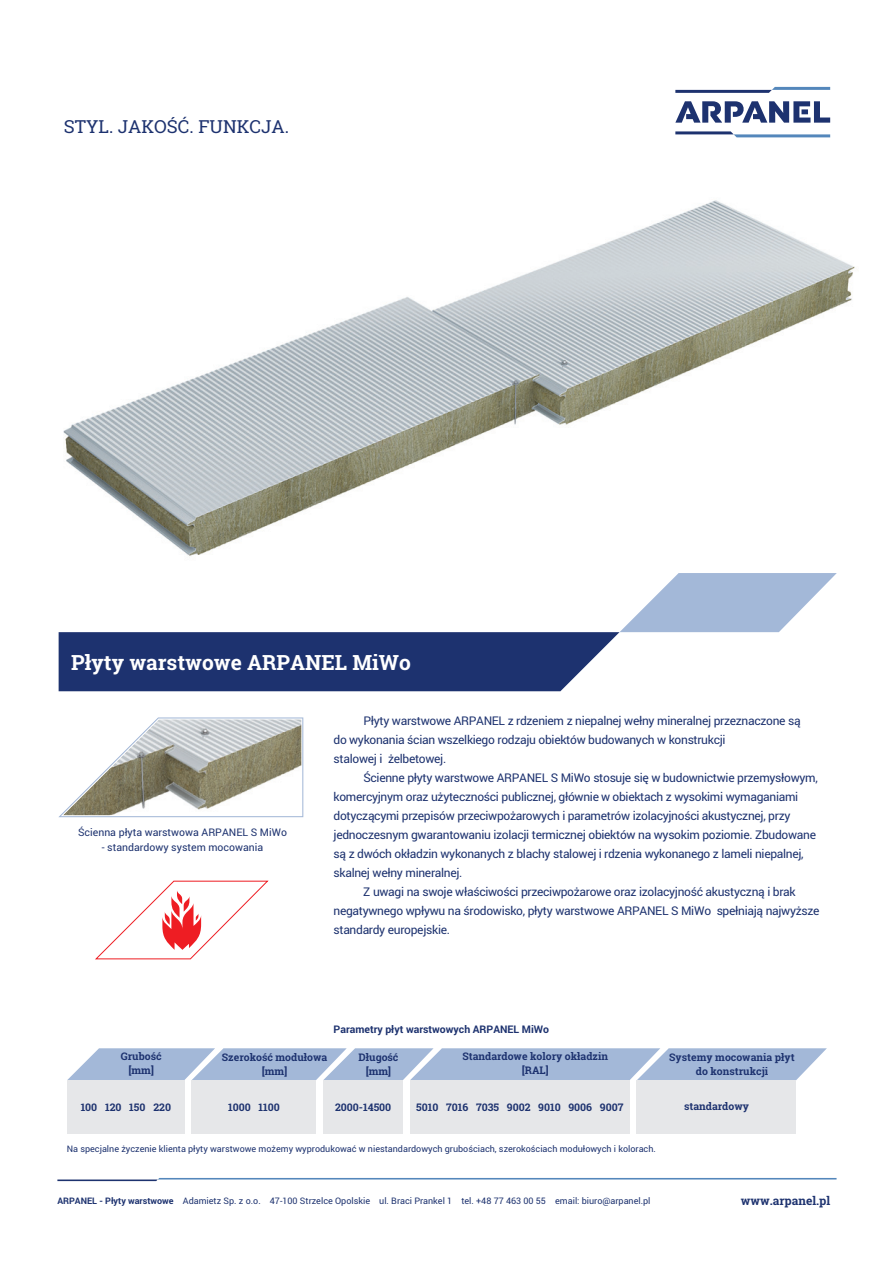
<style>
.page{position:relative;width:893px;height:1263px;background:#fff}
.page>*{position:absolute;margin:0;border:0;box-sizing:border-box;transform-origin:0 0}
.t1{font:700 21px "Roboto Slab";color:#fff}
.t2{font:18px "Roboto Slab";color:#1d326f}
.t3{font:12px/19px "Roboto";letter-spacing:-.025em;color:#1d326f}
.t4{font:700 12px "Roboto Slab";color:#1d326f}
.t5{font:700 10.5px/13.8px "Roboto Slab";color:#1d326f;text-align:center}
.t6{font:10.5px "Roboto";color:#1d326f}
.t7{font:700 10.5px "Roboto";color:#1d326f}
.t8{font:9px "Roboto";color:#1d326f}
.s1{font-weight:700}
</style>
<div class="page">
<img style="left:58px;top:117px;width:797px;height:548px">
<svg style="left:59px;top:573px;width:778px;height:118px"></svg>
<svg style="left:57px;top:1178px;width:779px;height:3px"></svg>
<svg style="left:59px;top:717px;width:244px;height:100px"></svg>
<svg style="left:95px;top:880px;width:174px;height:80px"></svg>
<div style="left:67px;top:1080px;width:117px;height:54px;background:#e6e7e9"></div>
<div style="left:191px;top:1080px;width:125px;height:54px;background:#e6e7e9"></div>
<div style="left:323px;top:1080px;width:80px;height:54px;background:#e6e7e9"></div>
<div style="left:637px;top:1080px;width:159px;height:54px;background:#e6e7e9"></div>
<svg style="left:67px;top:1048px;width:760px;height:32px"></svg>
<div style="left:410px;top:1080px;width:220px;height:54px;background:#e6e7e9"></div>
<svg style="left:675px;top:101px;width:155px;height:22px"></svg>
<svg style="left:675px;top:131px;width:155px;height:6px"></svg>
<svg style="left:675px;top:87px;width:155px;height:6px"></svg>
<h2 class="t2" style="left:64px;top:115px;width:227px">STYL. JAKOŚĆ. FUNKCJA.</h2>
<h1 class="t1" style="left:71px;top:648px;width:341px">Płyty warstwowe ARPANEL MiWo</h1>
<p class="t6" style="left:78px;top:824px;width:210px">Ścienna płyta warstwowa ARPANEL S MiWo</p>
<p class="t6" style="left:102px;top:840px;width:163px">- standardowy system mocowania</p>
<p class="t3" style="left:334px;top:711px;width:469px;text-indent:30px">Płyty warstwowe ARPANEL z rdzeniem z niepalnej wełny mineralnej przeznaczone są do wykonania ścian wszelkiego rodzaju obiektów budowanych w konstrukcji<br>stalowej i żelbetowej.</p>
<p class="t3" style="left:363px;top:768px;width:456px">Ścienne płyty warstwowe ARPANEL S MiWo stosuje się w budownictwie przemysłowym,</p>
<p class="t3" style="left:334px;top:787px;width:466px">komercyjnym oraz użyteczności publicznej, głównie w obiektach z wysokimi wymaganiami</p>
<p class="t3" style="left:334px;top:806px;width:458px">dotyczącymi przepisów przeciwpożarowych i parametrów izolacyjności akustycznej, przy</p>
<p class="t3" style="left:334px;top:825px;width:484px">jednoczesnym gwarantowaniu izolacji termicznej obiektów na wysokim poziomie. Zbudowane</p>
<p class="t3" style="left:334px;top:844px;width:472px">są z dwóch okładzin wykonanych z blachy stalowej i rdzenia wykonanego z lameli niepalnej,</p>
<p class="t3" style="left:334px;top:863px;width:130px">skalnej wełny mineralnej.</p>
<p class="t3" style="left:363px;top:882px;width:434px">Z uwagi na swoje właściwości przeciwpożarowe oraz izolacyjność akustyczną i brak</p>
<p class="t3" style="left:333px;top:901px;width:488px">negatywnego wpływu na środowisko, płyty warstwowe ARPANEL S MiWo spełniają najwyższe</p>
<p class="t3" style="left:333px;top:919px;width:118px">standardy europejskie.</p>
<p class="t7" style="left:334px;top:1022px;width:217px">Parametry płyt warstwowych ARPANEL MiWo</p>
<p class="t5" style="left:121px;top:1049px;width:42px">Grubość [mm]</p>
<p class="t5" style="left:81px;top:1100px;width:92px">100 120 150 220</p>
<p class="t5" style="left:222px;top:1050px;width:107px">Szerokość modułowa [mm]</p>
<p class="t5" style="left:228px;top:1100px;width:53px">1000 1100</p>
<p class="t5" style="left:359px;top:1050px;width:41px">Długość [mm]</p>
<p class="t5" style="left:335px;top:1100px;width:58px">2000-14500</p>
<p class="t5" style="left:462px;top:1049px;width:147px">Standardowe kolory okładzin [RAL]</p>
<p class="t5" style="left:416px;top:1100px;width:209px">5010 7016 7035 9002 9010 9006 9007</p>
<p class="t8" style="left:67px;top:1142px;width:591px">Na specjalne życzenie klienta płyty warstwowe możemy wyprodukować w niestandardowych grubościach, szerokościach modułowych i kolorach.</p>
<p class="t5" style="left:669px;top:1050px;width:127px">Systemy mocowania płyt do konstrukcji</p>
<p class="t5" style="left:684px;top:1099px;width:66px">standardowy</p>
<p class="t8" style="left:57px;top:1195px;width:595px"><span class="s1">ARPANEL - Płyty warstwowe</span> Adamietz Sp. z o.o. 47-100 Strzelce Opolskie ul. Braci Prankel 1 tel. +48 77 463 00 55 email: biuro@arpanel.pl</p>
<p class="t4" style="left:741px;top:1192px;width:91px">www.arpanel.pl</p>
</div>
